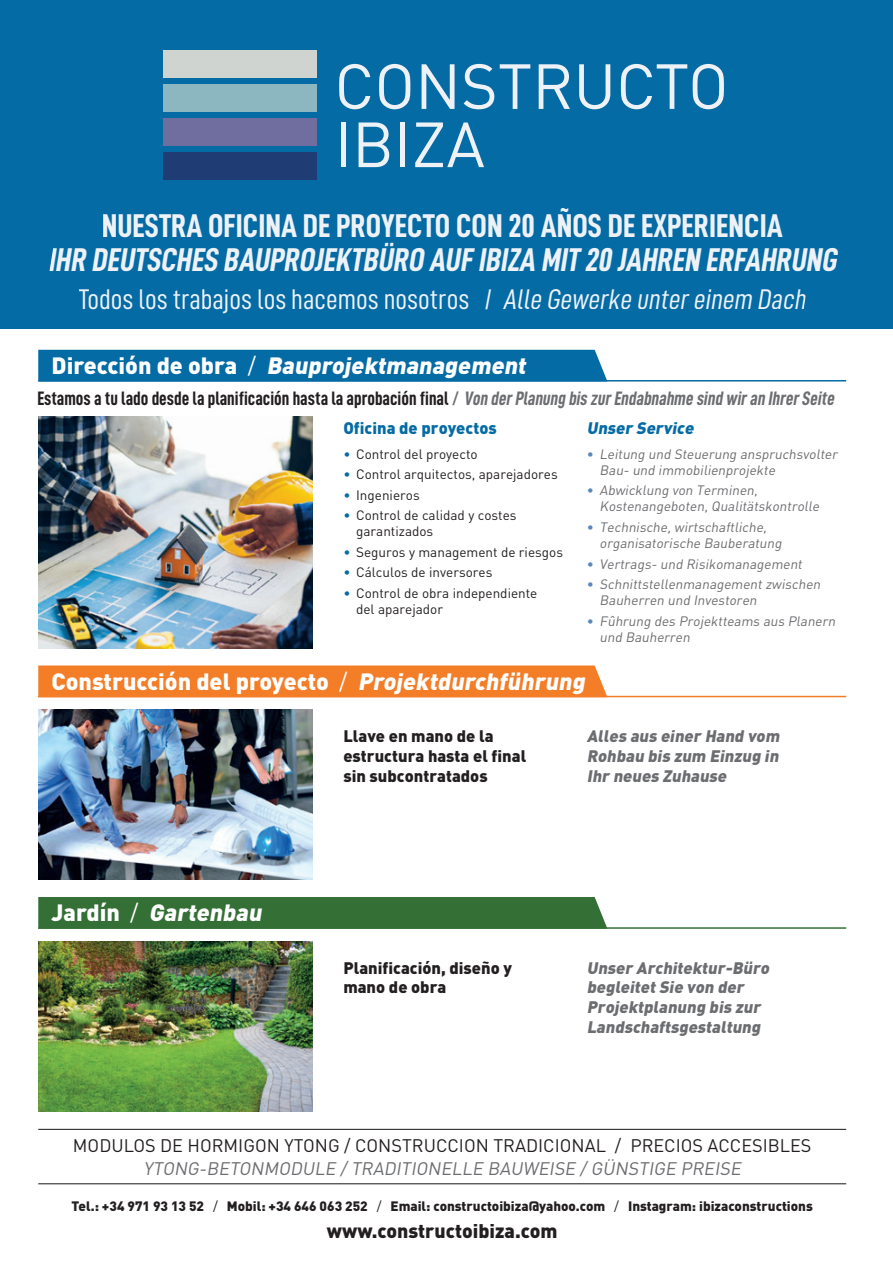
<style>
.page{position:relative;width:893px;height:1263px;background:#fff}
.page>*{position:absolute;margin:0;border:0;box-sizing:border-box;transform-origin:0 0}
.t1{font:62.7px/58.2px "DIN Pro";color:#eef2f7}
.t2{font:italic 33px "D DIN Condensed Bold";color:#eef2f7}
.t3{font:33px "D DIN Condensed Bold";color:#eef2f7}
.t4{font:28.5px "D DIN Condensed";color:#eef2f7}
.t5{font:italic 900 23.25px "DIN Pro";color:#fff}
.t6{font:900 23.25px "DIN Pro";color:#fff}
.t7{font:19.5px "D DIN Condensed Bold";color:#231f20;scale:.95 1}
.t8{font:900 19.5px "DIN Pro";color:#231f20}
.t9{font:18px "DIN Pro";color:#231f20}
.t10{font:italic 18px "DIN Pro";color:#6c6d70}
.t11{font:italic 900 16.5px/19.8px "DIN Pro";color:#6c6d70;text-align:justify}
.t12{font:900 16.5px/19.8px "DIN Pro";color:#231f20}
.t13{font:900 16.5px "DIN Pro";color:#056ba5}
.t14{font:italic 900 16.5px "DIN Pro";color:#056ba5}
.t15{font:italic 13.5px/16.2px "DIN Pro";color:#6c6d70}
.t16{font:13.5px/16.2px "DIN Pro";color:#231f20}
.t17{font:900 13.5px "DIN Pro";color:#231f20}
.s1{font-style:italic}
.s2{font-style:normal}
.s3{font-weight:400;font-style:normal}
.s4{font-style:italic;color:#6c6d70}
.s5{color:#056ba5}
.s6{font-style:normal;color:#5989ba}
.s7{font-weight:400}
</style>
<div class="page">
<div style="left:0;top:0;width:893px;height:328px;background:#056ba5"></div>
<div style="left:163px;top:51px;width:154px;height:27px;background:#cfd4d0"></div>
<div style="left:163px;top:85px;width:154px;height:27px;background:#8db7c0"></div>
<div style="left:163px;top:119px;width:154px;height:27px;background:#706e9e"></div>
<div style="left:163px;top:153px;width:154px;height:27px;background:#203c75"></div>
<img style="left:38px;top:709px;width:275px;height:170px">
<div style="left:38px;top:665px;width:569px;height:31px;background:#f47d28"></div>
<hr style="left:38px;top:696px;width:808px;height:1px;background:#f47d28">
<img style="left:38px;top:941px;width:275px;height:170px">
<div style="left:38px;top:897px;width:569px;height:30px;background:#347036"></div>
<hr style="left:38px;top:927px;width:808px;height:2px;background:#347036">
<hr style="left:38px;top:1129px;width:808px;height:1px;background:#231f20">
<hr style="left:38px;top:1183px;width:808px;height:1px;background:#231f20">
<img style="left:38px;top:417px;width:275px;height:231px">
<div style="left:38px;top:350px;width:569px;height:30px;background:#056ba5"></div>
<hr style="left:38px;top:380px;width:808px;height:1px;background:#056ba5">
<h1 class="t1" style="left:334px;top:55px;width:396px">CONSTRUCTO<br>IBIZA</h1>
<h2 class="t3" style="left:102px;top:207px;width:682px">NUESTRA OFICINA DE PROYECTO CON 20 AÑOS DE EXPERIENCIA</h2>
<h2 class="t2" style="left:48px;top:242px;width:796px">IHR DEUTSCHES BAUPROJEKTBÜRO AUF IBIZA MIT 20 JAHREN ERFAHRUNG</h2>
<h3 class="t4" style="left:79px;top:283px;width:733px">Todos los trabajos los hacemos nosotros / <span class="s1">Alle Gewerke untereinem Dach</span></h3>
<h3 class="t5" style="left:52px;top:350px;width:480px"><span class="s2">D i re cc i ó n d e o b ra</span> <span class="s3">/</span> Bauprojektmanagement</h3>
<h3 class="t7" style="left:38px;top:388px;width:843px">Estamos a tu lado desde la planificación hasta la aprobación final <span class="s4">/ Von derPlanung bis zurEndabnahme sind wiran IhrerSeite</span></h3>
<p class="t13" style="left:343px;top:417px;width:155px">Oficina de proyectos</p>
<p class="t16" style="left:343px;top:445px;width:136px"><span class="s5">•</span> Control del proyecto</p>
<p class="t16" style="left:343px;top:465px;width:216px"><span class="s5">•</span> Control arquitectos, aparejadores</p>
<p class="t16" style="left:343px;top:486px;width:78px"><span class="s5">•</span> Ingenieros</p>
<p class="t16" style="left:356px;top:506px;width:162px;text-indent:-13px"><span class="s5">•</span> Control de calidad y costes garantizados</p>
<p class="t16" style="left:343px;top:543px;width:221px"><span class="s5">•</span> Seguros y management de riesgos</p>
<p class="t16" style="left:343px;top:563px;width:151px"><span class="s5">•</span> Cálculos de inversores</p>
<p class="t16" style="left:356px;top:584px;width:183px;text-indent:-13px"><span class="s5">•</span> Control de obra independiente del aparejador</p>
<p class="t14" style="left:587px;top:417px;width:112px">Unser Service</p>
<p class="t15" style="left:600px;top:445px;width:242px;text-indent:-13px"><span class="s6">•</span> Leitung und Steuerung anspruchsvolter<br>Bau- und immobilienprojekte</p>
<p class="t15" style="left:600px;top:482px;width:224px;text-indent:-13px"><span class="s6">•</span> Abwicklung von Terminen,<br>Kostenangeboten,Qualitätskontrolle</p>
<p class="t15" style="left:600px;top:518px;width:186px;text-indent:-13px"><span class="s6">•</span> Technische,wirtschaftliche, organisatorische Bauberatung</p>
<p class="t15" style="left:587px;top:555px;width:220px"><span class="s6">•</span> Vertrags- und Risikomanagement</p>
<p class="t15" style="left:600px;top:575px;width:225px;text-indent:-13px"><span class="s6">•</span> Schnittstellenmanagementzwischen<br>Bauherren und Investoren</p>
<p class="t15" style="left:600px;top:612px;width:240px;text-indent:-13px"><span class="s6">•</span> Fûhrung des Projektteams aus Planern und Bauherren</p>
<h3 class="t6" style="left:52px;top:666px;width:539px">Construcción del proyecto <span class="s7">/</span> <span class="s1">Projektdurchführung</span></h3>
<h3 class="t5" style="left:52px;top:897px;width:216px"><span class="s2">J a rd í n</span> <span class="s3">/</span> Gartenbau</h3>
<p class="t12" style="left:343px;top:725px;width:184px">Llave en mano de la estructura hasta el final sin subcontratados</p>
<p class="t11" style="left:587px;top:725px;width:197px">Alles aus einer Hand vom Rohbau bis zum Einzug in Ihr neues Zuhause</p>
<p class="t12" style="left:343px;top:957px;width:170px">Planificación, diseño y mano de obra</p>
<p class="t11" style="left:587px;top:957px;width:187px;text-align:left">Unser Architektur-Büro begleitetSie von der<br>Projektplanung bis zur<br>Landschaftsgestaltung</p>
<h3 class="t9" style="left:73px;top:1133px;width:740px">MODULOS DE HORMIGON YTONG / CONSTRUCCION TRADICIONAL / PRECIOS ACCESIBLES</h3>
<h3 class="t10" style="left:144px;top:1156px;width:602px">YTONG-BETONMODULE /TRADITIONELLE BAUWEISE /GÜNSTIGE PREISE</h3>
<p class="t17" style="left:72px;top:1197px;width:743px">Tel.: +34 971 93 13 52 <span class="s7">/</span> Mobil: +34 646 063 252 <span class="s7">/</span> Email: constructoibiza@yahoo.com <span class="s7">/</span> Instagram: ibizaconstructions</p>
<h3 class="t8" style="left:327px;top:1217px;width:232px">www.constructoibiza.com</h3>
</div>
